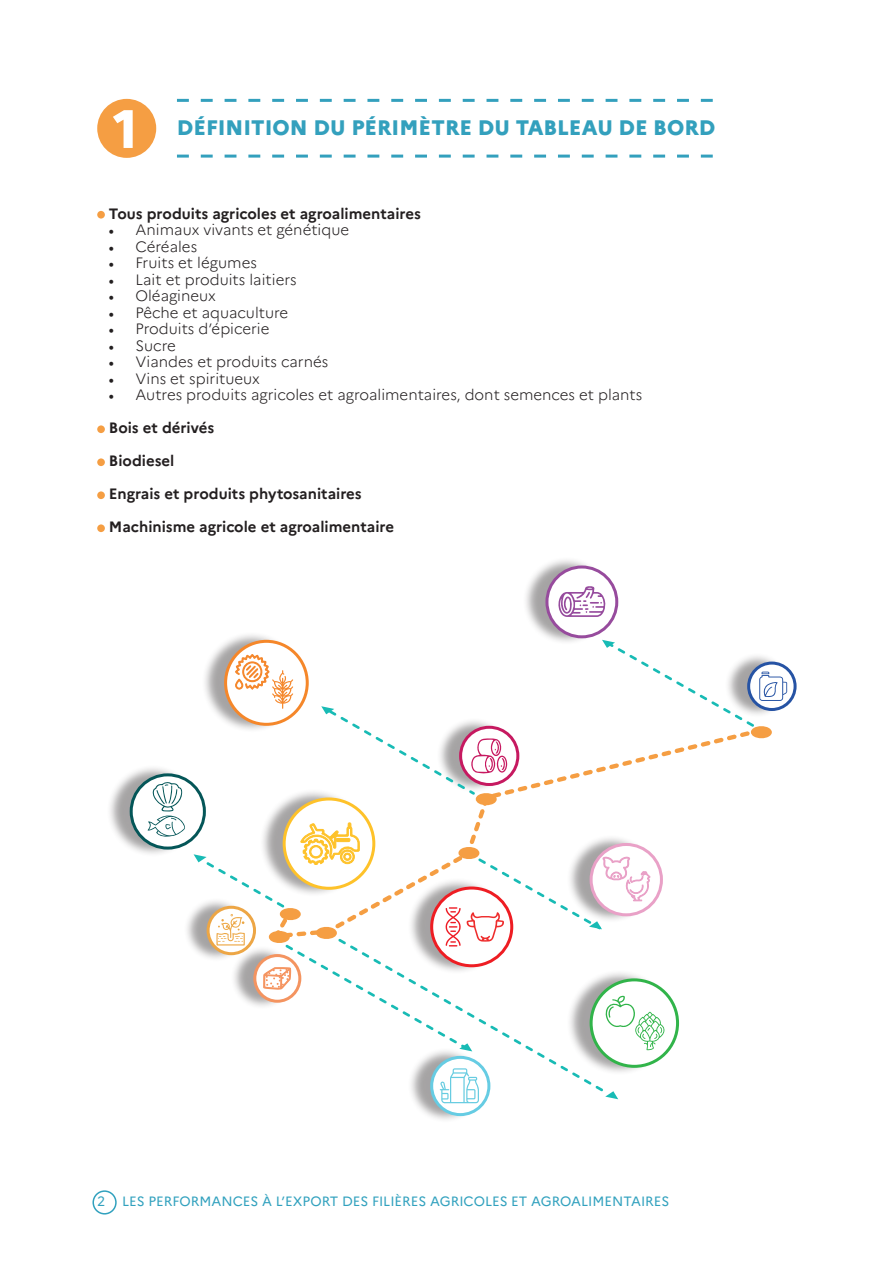
<style>
.page{position:relative;width:893px;height:1263px;background:#fff}
.page>*{position:absolute;margin:0;border:0;box-sizing:border-box;transform-origin:0 0}
.t1{font:800 54px "Marianne";color:#fff}
.t2{font:800 21px "Marianne";color:#33a0bd}
.t3{font:300 15px "Marianne";color:#231f20}
.t4{font:700 15px "Marianne";color:#231f20}
.t5{font:13.5px "Marianne";color:#31a1be}
.s1{font-family:"Minion Pro";font-weight:400}
</style>
<div class="page">
<div style="left:92px;top:1190px;width:25px;height:24px;border:2px solid #31a1be;border-radius:50%"></div>
<div style="left:97px;top:99px;width:59px;height:59px;background:#f59e43;border-radius:50%"></div>
<svg style="left:177px;top:99px;width:536px;height:3px"></svg>
<svg style="left:177px;top:155px;width:536px;height:3px"></svg>
<div style="left:97px;top:211px;width:8px;height:8px;background:#f59e43;border-radius:50%"></div>
<div style="left:97px;top:425px;width:8px;height:8px;background:#f59e43;border-radius:50%"></div>
<div style="left:97px;top:458px;width:8px;height:8px;background:#f59e43;border-radius:50%"></div>
<div style="left:97px;top:491px;width:8px;height:8px;background:#f59e43;border-radius:50%"></div>
<div style="left:97px;top:524px;width:8px;height:8px;background:#f59e43;border-radius:50%"></div>
<div style="left:107px;top:765px;width:92px;height:92px;background:#231f20;opacity:.41"></div>
<div style="left:131px;top:775px;width:73px;height:73px;background:#fff;border-radius:50%"></div>
<div style="left:130px;top:773px;width:76px;height:76px;border:3px solid #045658;border-radius:50%"></div>
<svg style="left:148px;top:782px;width:37px;height:55px"></svg>
<div style="left:408px;top:1047px;width:75px;height:76px;background:#231f20;opacity:.41"></div>
<svg style="left:432px;top:1057px;width:57px;height:57px"></svg>
<div style="left:430px;top:1056px;width:60px;height:60px;border:3px solid #66cce3;border-radius:50%"></div>
<div style="left:567px;top:970px;width:105px;height:105px;background:#231f20;opacity:.41"></div>
<svg style="left:591px;top:980px;width:86px;height:86px"></svg>
<div style="left:523px;top:557px;width:88px;height:89px;background:#231f20;opacity:.41"></div>
<div style="left:547px;top:567px;width:70px;height:70px;background:#fff;border-radius:50%"></div>
<div style="left:545px;top:565px;width:73px;height:73px;border:3px solid #974b9d;border-radius:50%"></div>
<svg style="left:558px;top:586px;width:48px;height:31px"></svg>
<div style="left:202px;top:631px;width:100px;height:102px;background:#231f20;opacity:.41"></div>
<div style="left:226px;top:641px;width:81px;height:83px;background:#fff;border-radius:50%"></div>
<div style="left:224px;top:640px;width:85px;height:86px;border:3px solid #f5872a;border-radius:50%"></div>
<svg style="left:235px;top:654px;width:58px;height:55px"></svg>
<svg style="left:749px;top:663px;width:46px;height:46px"></svg>
<div style="left:747px;top:661px;width:50px;height:50px;border:3px solid #2653a4;border-radius:50%"></div>
<div style="left:184px;top:897px;width:65px;height:65px;background:#231f20;opacity:.41"></div>
<svg style="left:272px;top:731px;width:462px;height:88px"></svg>
<svg style="left:602px;top:640px;width:185px;height:99px"></svg>
<svg style="left:321px;top:706px;width:186px;height:100px"></svg>
<svg style="left:194px;top:819px;width:471px;height:284px"></svg>
<h1 class="t1" style="left:113px;top:96px;width:26px">1</h1>
<h2 class="t2" style="left:177px;top:114px;width:540px">DÉFINITION DU PÉRIMÈTRE DU TABLEAU DE BORD</h2>
<p class="t4" style="left:109px;top:204px;width:313px">Tous produits agricoles et agroalimentaires</p>
<p class="t3" style="left:108px;top:221px;width:242px"><span class="s1">•</span> Animaux vivants et génétique</p>
<p class="t3" style="left:108px;top:237px;width:90px"><span class="s1">•</span> Céréales</p>
<p class="t3" style="left:108px;top:254px;width:150px"><span class="s1">•</span> Fruits et légumes</p>
<p class="t3" style="left:108px;top:270px;width:190px"><span class="s1">•</span> Lait et produits laitiers</p>
<p class="t3" style="left:108px;top:287px;width:109px"><span class="s1">•</span> Oléagineux</p>
<p class="t3" style="left:108px;top:303px;width:181px"><span class="s1">•</span> Pêche et aquaculture</p>
<p class="t3" style="left:108px;top:320px;width:163px"><span class="s1">•</span> Produits d’épicerie</p>
<p class="t3" style="left:108px;top:336px;width:69px"><span class="s1">•</span> Sucre</p>
<p class="t3" style="left:108px;top:353px;width:221px"><span class="s1">•</span> Viandes et produits carnés</p>
<p class="t3" style="left:108px;top:369px;width:153px"><span class="s1">•</span> Vins et spiritueux</p>
<p class="t3" style="left:108px;top:386px;width:535px"><span class="s1">•</span> Autres produits agricoles et agroalimentaires, dont semences et plants</p>
<p class="t4" style="left:109px;top:419px;width:107px">Bois et dérivés</p>
<p class="t4" style="left:109px;top:452px;width:67px">Biodiesel</p>
<p class="t4" style="left:109px;top:485px;width:254px">Engrais et produits phytosanitaires</p>
<p class="t4" style="left:109px;top:518px;width:287px">Machinisme agricole et agroalimentaire</p>
<p class="t5" style="left:97px;top:1191px;width:10px">2</p>
<p class="t5" style="left:122px;top:1191px;width:549px">LES PERFORMANCES À L’EXPORT DES FILIÈRES AGRICOLES ET AGROALIMENTAIRES</p>
</div>
